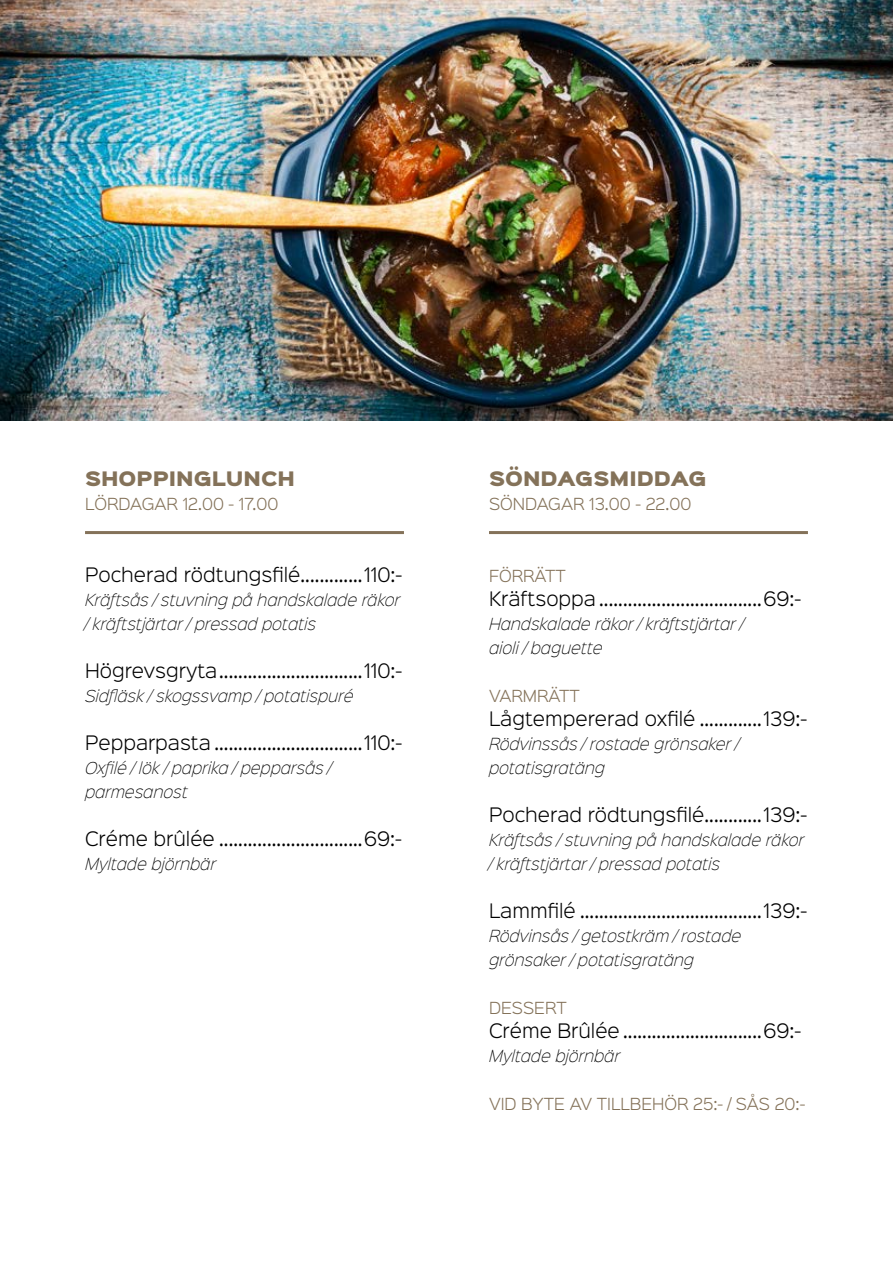
<style>
.page{position:relative;width:893px;height:1263px;background:#fff}
.page>*{position:absolute;margin:0;border:0;box-sizing:border-box;transform-origin:0 0}
.t1{font:300 18px "Sinkin Sans 300";color:#000}
.t2{font:18px "Sinkin Sans 900 X Black";color:#847259}
.t3{font:italic 15px/24px "Sinkin Sans 200 X Light";color:#000}
.t4{font:300 15px "Sinkin Sans 300";color:#847259}
</style>
<div class="page">
<hr style="left:85px;top:531px;width:319px;height:3px;background:#847259">
<hr style="left:489px;top:531px;width:319px;height:3px;background:#847259">
<img style="left:0;top:0;width:893px;height:421px">
<p class="t2" style="left:85px;top:469px;width:211px">SHOPPINGLUNCH</p>
<p class="t4" style="left:85px;top:492px;width:195px">LÖRDAGAR 12.00 - 17.00</p>
<p class="t1" style="left:85px;top:560px;width:319px">Pocherad rödtungsfilé.............110:-</p>
<p class="t3" style="left:85px;top:587px;width:317px">Kräftsås / stuvning på handskalade räkor / kräftstjärtar / pressad potatis</p>
<p class="t1" style="left:85px;top:656px;width:319px">Högrevsgryta..............................110:-</p>
<p class="t3" style="left:85px;top:683px;width:270px">Sidfläsk / skogssvamp / potatispuré</p>
<p class="t1" style="left:85px;top:728px;width:319px">Pepparpasta ...............................110:-</p>
<p class="t3" style="left:85px;top:755px;width:248px">Oxfilé / lök / paprika / pepparsås / parmesanost</p>
<p class="t1" style="left:85px;top:824px;width:318px">Créme brûlée ..............................69:-</p>
<p class="t3" style="left:85px;top:851px;width:132px">Myltade björnbär</p>
<p class="t2" style="left:489px;top:469px;width:219px">SÖNDAGSMIDDAG</p>
<p class="t4" style="left:489px;top:492px;width:204px">SÖNDAGAR 13.00 - 22.00</p>
<p class="t4" style="left:489px;top:564px;width:78px">FÖRRÄTT</p>
<p class="t1" style="left:489px;top:584px;width:314px">Kräftsoppa ..................................69:-</p>
<p class="t3" style="left:489px;top:611px;width:256px">Handskalade räkor / kräftstjärtar / aioli / baguette</p>
<p class="t4" style="left:489px;top:684px;width:92px">VARMRÄTT</p>
<p class="t1" style="left:489px;top:704px;width:320px">Lågtempererad oxfilé .............139:-</p>
<p class="t3" style="left:489px;top:731px;width:251px">Rödvinssås / rostade grönsaker / potatisgratäng</p>
<p class="t1" style="left:489px;top:800px;width:320px">Pocherad rödtungsfilé............139:-</p>
<p class="t3" style="left:489px;top:827px;width:317px">Kräftsås / stuvning på handskalade räkor / kräftstjärtar / pressad potatis</p>
<p class="t1" style="left:489px;top:896px;width:320px">Lammfilé ......................................139:-</p>
<p class="t3" style="left:489px;top:923px;width:254px">Rödvinsås / getostkräm / rostade grönsaker / potatisgratäng</p>
<p class="t4" style="left:489px;top:996px;width:79px">DESSERT</p>
<p class="t1" style="left:489px;top:1016px;width:314px">Créme Brûlée .............................69:-</p>
<p class="t3" style="left:489px;top:1043px;width:132px">Myltade björnbär</p>
<p class="t4" style="left:489px;top:1092px;width:318px">VID BYTE AV TILLBEHÖR 25:- / SÅS 20:-</p>
</div>
